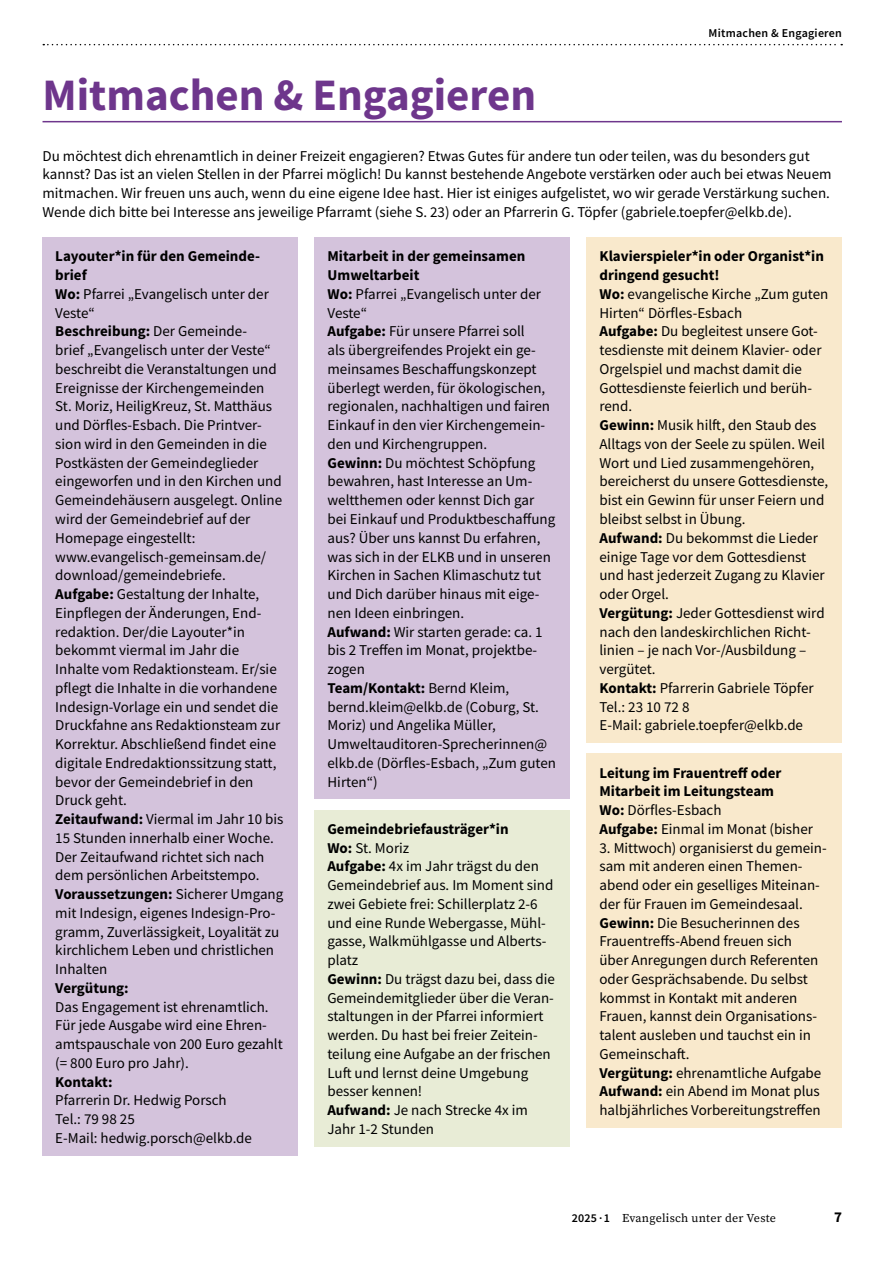
<style>
.page{position:relative;width:893px;height:1263px;background:#fff}
.page>*{position:absolute;margin:0;border:0;box-sizing:border-box;transform-origin:0 0}
.t1{font:700 45px "Source Sans Pro";color:#6e368c}
.t2{font:15px/18.8px "Source Sans Pro";color:#000}
.t3{font:700 15px/18.8px "Source Sans Pro";color:#000}
.t4{font:12px "Source Serif Pro";letter-spacing:.02em;color:#000}
.t5{font:600 12px "Source Sans Pro";letter-spacing:.02em;color:#000}
.s1{font-weight:700}
.s2{font-weight:400}
.s3{font-family:"Source Sans Pro";font-weight:600}
</style>
<div class="page">
<svg style="left:43px;top:44px;width:799px;height:1px"></svg>
<hr style="left:43px;top:121px;width:799px;height:1px;background:#6e368c">
<div style="left:43px;top:237px;width:255px;height:918px;background:#d4c3dc"></div>
<div style="left:587px;top:754px;width:255px;height:374px;background:#f9e9cc"></div>
<div style="left:315px;top:810px;width:255px;height:337px;background:#e8ecd6"></div>
<div style="left:315px;top:237px;width:255px;height:562px;background:#d4c3dc"></div>
<div style="left:587px;top:237px;width:255px;height:506px;background:#f9e9cc"></div>
<p class="t5" style="left:709px;top:25px;width:135px">Mitmachen &amp; Engagieren</p>
<h1 class="t1" style="left:43px;top:65px;width:495px">Mitmachen &amp; Engagieren</h1>
<p class="t2" style="left:43px;top:146px;width:791px">Du möchtest dich ehrenamtlich in deiner Freizeit engagieren? Etwas Gutes für andere tun oder teilen, was du besonders gut kannst? Das ist an vielen Stellen in der Pfarrei möglich! Du kannst bestehende Angebote verstärken oder auch bei etwas Neuem mitmachen. Wir freuen uns auch, wenn du eine eigene Idee hast. Hier ist einiges aufgelistet, wo wir gerade Verstärkung suchen.<br>Wende dich bitte bei Interesse ans jeweilige Pfarramt (siehe S. 23) oder an Pfarrerin G. Töpfer (gabriele.toepfer@elkb.de).</p>
<p class="t2" style="left:55px;top:247px;width:230px"><span class="s1">Layouter*in für den Gemeinde&shy;brief<br>Wo:</span> Pfarrei „Evangelisch unter der<br>Veste“<br><span class="s1">Beschreibung:</span> Der Gemeinde-<br>brief „Evangelisch unter der Veste“ beschreibt die Veranstaltungen und<br>Ereignisse der Kirchengemeinden<br>St. Moriz, HeiligKreuz, St. Matthäus und Dörfles-Esbach. Die Printver&shy;sion wird in den Gemeinden in die<br>Postkästen der Gemeindeglieder eingeworfen und in den Kirchen und<br>Gemeindehäusern ausgelegt. Online wird der Gemeindebrief auf der<br>Homepage eingestellt: www.evangelisch-gemeinsam.de/ download/gemeindebriefe.<br><span class="s1">Aufgabe:</span> Gestaltung der Inhalte,<br>Einpflegen der Änderungen, End&shy;redaktion. Der/die Layouter*in bekommt viermal im Jahr die<br>Inhalte vom Redaktionsteam. Er/sie pflegt die Inhalte in die vorhandene<br>Indesign-Vorlage ein und sendet die<br>Druckfahne ans Redaktionsteam zur<br>Korrektur. Abschließend findet eine digitale Endredaktionssitzung statt, bevor der Gemeindebrief in den<br>Druck geht.<br><span class="s1">Zeitaufwand:</span> Viermal im Jahr 10 bis<br>15 Stunden innerhalb einer Woche.<br>Der Zeitaufwand richtet sich nach dem persönlichen Arbeitstempo.<br><span class="s1">Voraussetzungen:</span> Sicherer Umgang mit Indesign, eigenes Indesign-Pro&shy;gramm, Zuverlässigkeit, Loyalität zu kirchlichem Leben und christlichen<br>Inhalten</p>
<p class="t3" style="left:55px;top:978px;width:75px">Vergütung:</p>
<p class="t2" style="left:55px;top:997px;width:229px">Das Engagement ist ehrenamtlich.<br>Für jede Ausgabe wird eine Ehren&shy;amtspauschale von 200 Euro gezahlt (= 800 Euro pro Jahr).</p>
<p class="t3" style="left:55px;top:1072px;width:59px">Kontakt:</p>
<p class="t2" style="left:55px;top:1091px;width:198px">Pfarrerin Dr. Hedwig Porsch<br>Tel.: 79 98 25<br>E-Mail: hedwig.porsch@elkb.de</p>
<p class="t2" style="left:328px;top:247px;width:230px"><span class="s1">Mitarbeit in der gemeinsamen<br>Umweltarbeit<br>Wo:</span> Pfarrei „Evangelisch unter der<br>Veste“<br><span class="s1">Aufgabe:</span> Für unsere Pfarrei soll<br>als übergreifendes Projekt ein ge&shy;meinsames Beschaffungskonzept überlegt werden, für ökologischen, regionalen, nachhaltigen und fairen<br>Einkauf in den vier Kirchengemein&shy;den und Kirchengruppen.<br><span class="s1">Gewinn:</span> Du möchtest Schöpfung bewahren, hast Interesse an Um&shy;weltthemen oder kennst Dich gar bei Einkauf und Produktbeschaffung aus? Über uns kannst Du erfahren, was sich in der ELKB und in unseren<br>Kirchen in Sachen Klimaschutz tut und Dich darüber hinaus mit eige&shy;nen Ideen einbringen.<br><span class="s1">Aufwand:</span> Wir starten gerade: ca. 1 bis 2 Treffen im Monat, projektbe&shy;zogen<br><span class="s1">Team/Kontakt:</span> Bernd Kleim, bernd.kleim@elkb.de (Coburg, St.<br>Moriz) und Angelika Müller,<br>Umweltauditoren-Sprecherinnen@ elkb.de (Dörfles-Esbach, „Zum guten<br>Hirten“)</p>
<p class="t2" style="left:599px;top:247px;width:230px"><span class="s1">Klavierspieler*in oder Organist*in dringend gesucht!<br>Wo:</span> evangelische Kirche „Zum guten<br>Hirten“ Dörfles-Esbach<br><span class="s1">Aufgabe:</span> Du begleitest unsere Got&shy;tesdienste mit deinem Klavier- oder<br>Orgelspiel und machst damit die<br>Gottesdienste feierlich und berüh&shy;rend.<br><span class="s1">Gewinn:</span> Musik hilft, den Staub des<br>Alltags von der Seele zu spülen. Weil<br>Wort und Lied zusammengehören, bereicherst du unsere Gottesdienste, bist ein Gewinn für unser Feiern und bleibst selbst in Übung.<br><span class="s1">Aufwand:</span> Du bekommst die Lieder einige Tage vor dem Gottesdienst und hast jederzeit Zugang zu Klavier oder Orgel.<br><span class="s1">Vergütung:</span> Jeder Gottesdienst wird nach den landeskirchlichen Richt&shy;linien – je nach Vor-/Ausbildung – vergütet.<br><span class="s1">Kontakt:</span> Pfarrerin Gabriele Töpfer<br>Tel.: 23 10 72 8<br>E-Mail: gabriele.toepfer@elkb.de</p>
<p class="t3" style="left:599px;top:763px;width:215px">Leitung im Frauentreff oder<br>Mitarbeit im Leitungsteam<br>Wo: <span class="s2">Dörfles-Esbach<br></span>Aufgabe: <span class="s2">Einmal im Monat (bisher</span></p>
<p class="t2" style="left:599px;top:838px;width:229px">3. Mittwoch) organisierst du gemein&shy;sam mit anderen einen Themen&shy;abend oder ein geselliges Miteinan&shy;der für Frauen im Gemeindesaal.<br><span class="s1">Gewinn:</span> Die Besucherinnen des<br>Frauentreffs-Abend freuen sich<br>über Anregungen durch Referenten oder Gesprächsabende. Du selbst kommst in Kontakt mit anderen<br>Frauen, kannst dein Organisations&shy;talent ausleben und tauchst ein in<br>Gemeinschaft.<br><span class="s1">Vergütung:</span> ehrenamtliche Aufgabe<br><span class="s1">Aufwand:</span> ein Abend im Monat plus halbjährliches Vorbereitungstreffen</p>
<p class="t2" style="left:327px;top:819px;width:229px"><span class="s1">Gemeindebriefausträger*in<br>Wo:</span> St. Moriz<br><span class="s1">Aufgabe:</span> 4x im Jahr trägst du den<br>Gemeindebrief aus. Im Moment sind zwei Gebiete frei: Schillerplatz 2-6 und eine Runde Webergasse, Mühl&shy;gasse, Walkmühlgasse und Alberts&shy;platz<br><span class="s1">Gewinn:</span> Du trägst dazu bei, dass die<br>Gemeindemitglieder über die Veran&shy;staltungen in der Pfarrei informiert werden. Du hast bei freier Zeitein&shy;teilung eine Aufgabe an der frischen<br>Luft und lernst deine Umgebung besser kennen!<br><span class="s1">Aufwand:</span> Je nach Strecke 4x im<br>Jahr 1-2 Stunden</p>
<p class="t4" style="left:572px;top:1210px;width:206px"><span class="s3">2025 ·1</span> Evangelisch unter der Veste</p>
<p class="t3" style="left:834px;top:1207px;width:9px">7</p>
</div>
